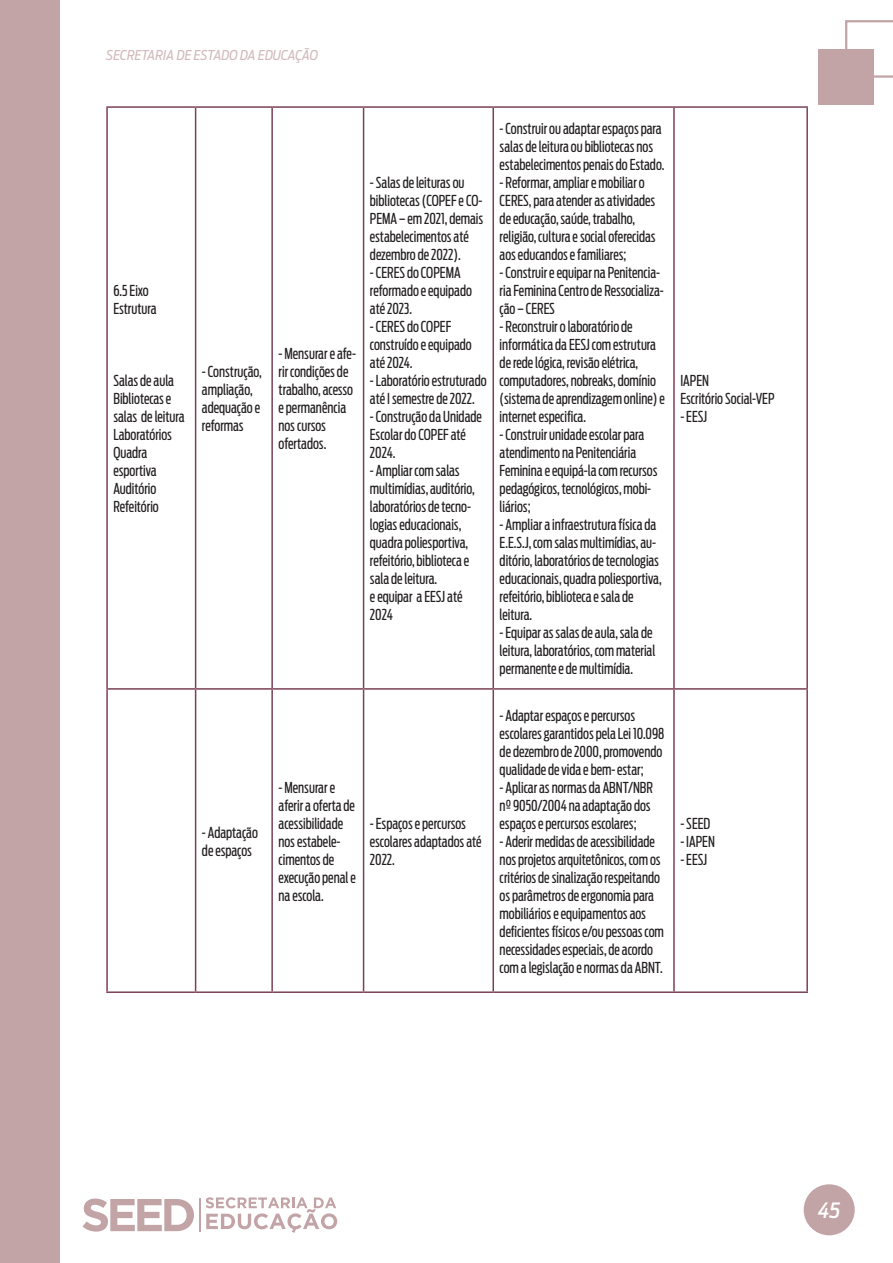
<style>
.page{position:relative;width:893px;height:1263px;background:#fff}
.page>*{position:absolute;margin:0;border:0;box-sizing:border-box;transform-origin:0 0}
.t1{font:italic 500 21px "Antenna Cond";color:#fff}
.QUADRO_TEXTO{font:15px/18px "Antenna Extra Cond";color:#231f20}
.t2{font:italic 13.5px "Antenna Cond";letter-spacing:-.005em;color:#d2bbbc}
</style>
<div class="page">
<div style="left:0;top:0;width:60px;height:1263px;background:#c2a4a7"></div>
<div style="left:819px;top:49px;width:55px;height:55px;background:#c2a4a7"></div>
<svg style="left:845px;top:20px;width:48px;height:58px"></svg>
<svg style="left:83px;top:1198px;width:111px;height:33px"></svg>
<svg style="left:205px;top:1197px;width:132px;height:36px"></svg>
<hr style="left:199px;top:1198px;width:2px;height:33px;background:#c2a4a7">
<div style="left:804px;top:1184px;width:51px;height:51px;background:#c2a4a7;border-radius:50%"></div>
<svg style="left:194px;top:108px;width:171px;height:883px"></svg>
<hr style="left:106px;top:106px;width:90px;height:2px;background:#7b4153">
<hr style="left:196px;top:106px;width:76px;height:2px;background:#7b4153">
<hr style="left:195px;top:108px;width:1px;height:580px;background:#7b4153">
<hr style="left:272px;top:106px;width:92px;height:2px;background:#7b4153">
<hr style="left:271px;top:108px;width:2px;height:580px;background:#7b4153">
<hr style="left:364px;top:106px;width:129px;height:2px;background:#7b4153">
<hr style="left:363px;top:108px;width:1px;height:580px;background:#7b4153">
<hr style="left:493px;top:106px;width:181px;height:2px;background:#7b4153">
<hr style="left:492px;top:108px;width:2px;height:580px;background:#7b4153">
<hr style="left:674px;top:106px;width:134px;height:2px;background:#7b4153">
<hr style="left:673px;top:108px;width:2px;height:580px;background:#7b4153">
<hr style="left:106px;top:688px;width:90px;height:2px;background:#7b4153">
<hr style="left:196px;top:688px;width:76px;height:2px;background:#7b4153">
<hr style="left:195px;top:690px;width:1px;height:301px;background:#7b4153">
<hr style="left:272px;top:688px;width:92px;height:2px;background:#7b4153">
<hr style="left:271px;top:690px;width:2px;height:301px;background:#7b4153">
<hr style="left:364px;top:688px;width:129px;height:2px;background:#7b4153">
<hr style="left:363px;top:690px;width:1px;height:301px;background:#7b4153">
<hr style="left:493px;top:688px;width:181px;height:2px;background:#7b4153">
<hr style="left:492px;top:690px;width:2px;height:301px;background:#7b4153">
<hr style="left:674px;top:688px;width:134px;height:2px;background:#7b4153">
<hr style="left:673px;top:690px;width:2px;height:301px;background:#7b4153">
<hr style="left:106px;top:991px;width:90px;height:2px;background:#7b4153">
<hr style="left:196px;top:991px;width:76px;height:2px;background:#7b4153">
<hr style="left:272px;top:991px;width:92px;height:2px;background:#7b4153">
<hr style="left:364px;top:991px;width:129px;height:2px;background:#7b4153">
<hr style="left:493px;top:991px;width:181px;height:2px;background:#7b4153">
<hr style="left:674px;top:991px;width:134px;height:2px;background:#7b4153">
<hr style="left:106px;top:108px;width:2px;height:580px;background:#7b4153">
<hr style="left:806px;top:108px;width:2px;height:580px;background:#7b4153">
<hr style="left:106px;top:690px;width:2px;height:301px;background:#7b4153">
<hr style="left:806px;top:690px;width:2px;height:301px;background:#7b4153">
<p class="t2" style="left:106px;top:47px;width:213px">SECRETARIA DE ESTADO DA EDUCAÇÃO</p>
<p class="QUADRO_TEXTO" style="left:113px;top:282px;width:45px">6.5 Eixo<br>Estrutura</p>
<p class="QUADRO_TEXTO" style="left:113px;top:372px;width:62px">Salas de aula</p>
<p class="QUADRO_TEXTO" style="left:113px;top:390px;width:73px">Bibliotecas e salas de leitura</p>
<p class="QUADRO_TEXTO" style="left:113px;top:426px;width:60px">Laboratórios</p>
<p class="QUADRO_TEXTO" style="left:113px;top:444px;width:45px">Quadra esportiva</p>
<p class="QUADRO_TEXTO" style="left:113px;top:480px;width:44px">Auditório</p>
<p class="QUADRO_TEXTO" style="left:113px;top:498px;width:47px">Refeitório</p>
<p class="QUADRO_TEXTO" style="left:202px;top:363px;width:61px">- Construção, ampliação, adequação e reformas</p>
<p class="QUADRO_TEXTO" style="left:202px;top:823px;width:57px">- Adaptação de espaços</p>
<p class="QUADRO_TEXTO" style="left:279px;top:345px;width:79px">- Mensurar e afe&shy;rir condições de trabalho, acesso e permanência nos cursos ofertados.</p>
<p class="QUADRO_TEXTO" style="left:279px;top:778px;width:79px">- Mensurar e aferir a oferta de acessibilidade nos estabele&shy;cimentos de execução penal e na escola.</p>
<p class="QUADRO_TEXTO" style="left:370px;top:174px;width:115px">- Salas de leituras ou bibliotecas (COPEF e CO-<br>PEMA – em 2021, demais estabelecimentos até dezembro de 2022).</p>
<p class="QUADRO_TEXTO" style="left:370px;top:264px;width:103px">- CERES do COPEMA reformado e equipado até 2023.</p>
<p class="QUADRO_TEXTO" style="left:370px;top:318px;width:103px">- CERES do COPEF construído e equipado até 2024.</p>
<p class="QUADRO_TEXTO" style="left:370px;top:372px;width:118px">- Laboratório estruturado até I semestre de 2022.</p>
<p class="QUADRO_TEXTO" style="left:370px;top:408px;width:113px">- Construção da Unidade<br>Escolar do COPEF até<br>2024.</p>
<p class="QUADRO_TEXTO" style="left:370px;top:462px;width:106px">- Ampliar com salas multimídias, auditório, laboratórios de tecno&shy;logias educacionais, quadra poliesportiva, refeitório, biblioteca e sala de leitura.</p>
<p class="QUADRO_TEXTO" style="left:370px;top:588px;width:94px">e equipar a EESJ até<br>2024</p>
<p class="QUADRO_TEXTO" style="left:370px;top:814px;width:113px">- Espaços e percursos escolares adaptados até<br>2022.</p>
<p class="QUADRO_TEXTO" style="left:500px;top:120px;width:166px">- Construir ou adaptar espaços para salas de leitura ou bibliotecas nos estabelecimentos penais do Estado.</p>
<p class="QUADRO_TEXTO" style="left:500px;top:174px;width:157px">- Reformar, ampliar e mobiliar o<br>CERES, para atender as atividades de educação, saúde, trabalho, religião, cultura e social oferecidas aos educandos e familiares;</p>
<p class="QUADRO_TEXTO" style="left:500px;top:264px;width:166px">- Construir e equipar na Penitencia&shy;ria Feminina Centro de Ressocializa&shy;ção – CERES</p>
<p class="QUADRO_TEXTO" style="left:500px;top:318px;width:167px">- Reconstruir o laboratório de informática da EESJ com estrutura de rede lógica, revisão elétrica, computadores, nobreaks, domínio (sistema de aprendizagem online) e internet especifica.</p>
<p class="QUADRO_TEXTO" style="left:500px;top:426px;width:159px">- Construir unidade escolar para atendimento na Penitenciária<br>Feminina e equipá-la com recursos pedagógicos, tecnológicos, mobi&shy;liários;</p>
<p class="QUADRO_TEXTO" style="left:500px;top:516px;width:164px">- Ampliar a infraestrutura física da<br>E.E.S.J, com salas multimídias, au&shy;ditório, laboratórios de tecnologias educacionais, quadra poliesportiva, refeitório, biblioteca e sala de leitura.</p>
<p class="QUADRO_TEXTO" style="left:500px;top:624px;width:157px">- Equipar as salas de aula, sala de leitura, laboratórios, com material permanente e de multimídia.</p>
<p class="QUADRO_TEXTO" style="left:500px;top:706px;width:166px">- Adaptar espaços e percursos escolares garantidos pela Lei 10.098 de dezembro de 2000, promovendo qualidade de vida e bem- estar;</p>
<p class="QUADRO_TEXTO" style="left:500px;top:778px;width:155px">- Aplicar as normas da ABNT/NBR nº 9050/2004 na adaptação dos espaços e percursos escolares;</p>
<p class="QUADRO_TEXTO" style="left:500px;top:832px;width:166px">- Aderir medidas de acessibilidade nos projetos arquitetônicos, com os critérios de sinalização respeitando os parâmetros de ergonomia para mobiliários e equipamentos aos deficientes físicos e/ou pessoas com necessidades especiais, de acordo com a legislação e normas da ABNT.</p>
<p class="QUADRO_TEXTO" style="left:680px;top:372px;width:30px">IAPEN</p>
<p class="QUADRO_TEXTO" style="left:680px;top:390px;width:96px">Escritório Social-VEP</p>
<p class="QUADRO_TEXTO" style="left:680px;top:408px;width:28px">- EESJ</p>
<p class="QUADRO_TEXTO" style="left:680px;top:814px;width:32px">- SEED</p>
<p class="QUADRO_TEXTO" style="left:680px;top:832px;width:36px">- IAPEN</p>
<p class="QUADRO_TEXTO" style="left:680px;top:850px;width:28px">- EESJ</p>
<h1 class="t1" style="left:818px;top:1198px;width:24px">45</h1>
</div>
